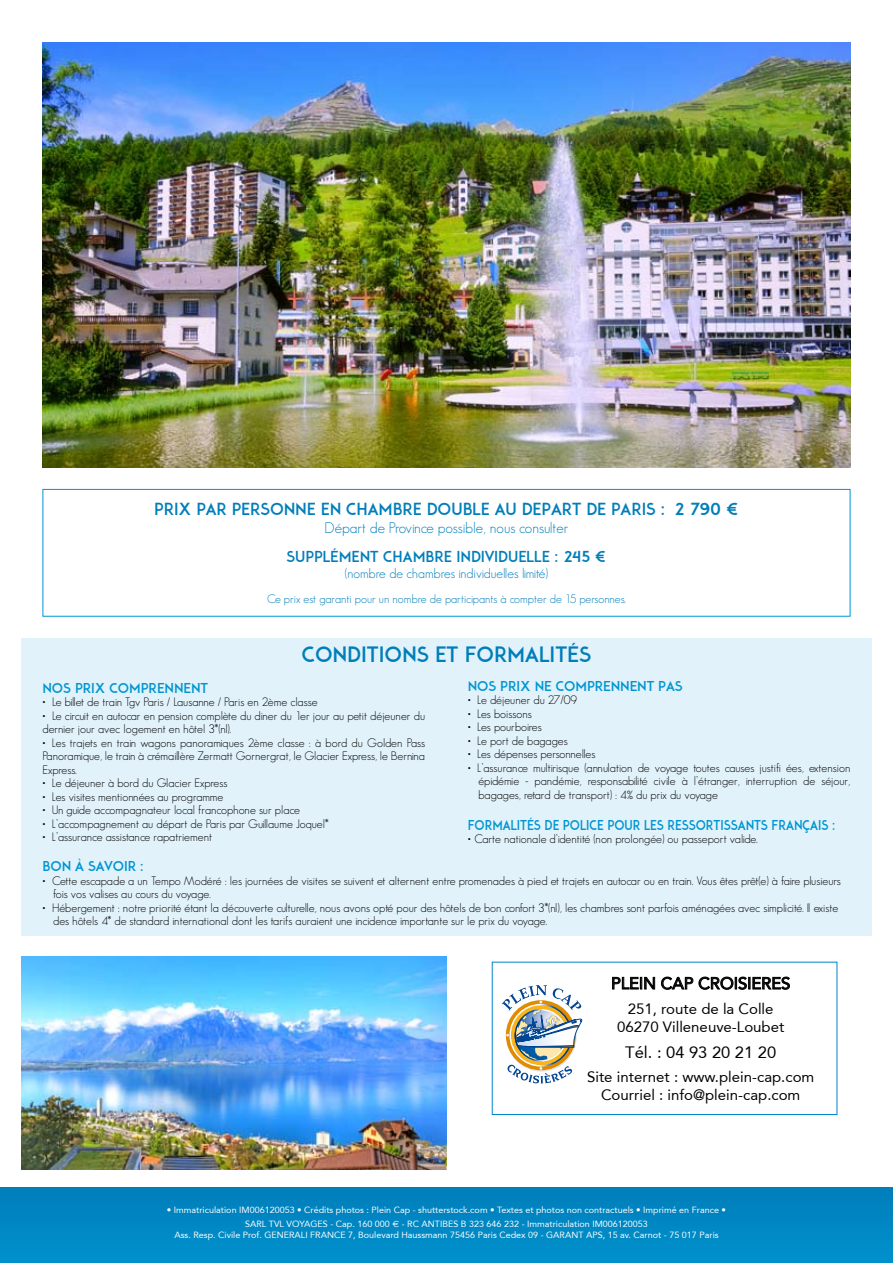
<style>
.page{position:relative;width:893px;height:1263px;background:#fff}
.page>*{position:absolute;margin:0;border:0;box-sizing:border-box;transform-origin:0 0}
.t1{font:21px "ADAM";color:#007eba}
.t2{font:16.5px "ADAM";color:#007eba}
.t3{font:16.5px "Avenir 55 Roman";color:#000}
.t4{font:15px/18px "Avenir 55 Roman";color:#000;text-align:center}
.t5{font:300 15px "Geosans";color:#007eba}
.t6{font:15px "ADAM";color:#007eba}
.t7{font:13.5px "ADAM";color:#0095d0}
.t8{font:13.5px "ADAM";color:#0095d0;scale:.9 1}
.t9{font:300 13.5px "Geosans";color:#007eba}
.t10{font:300 12px/13.5px "Geosans";color:#000}
.t11{font:300 12px "Geosans";color:#007eba}
.t12{font:9px/13.8px "Avenir 55 Roman";color:#fff;text-align:center}
.s1{font-family:"Euro Sig"}
</style>
<div class="page">
<div style="left:21px;top:638px;width:851px;height:297px;background:#e1f2fb"></div>
<div style="left:0;top:1188px;width:893px;height:75px;background:#0087c3"></div>
<div style="left:492px;top:962px;width:345px;height:153px;border:1px solid #0086cb"></div>
<img style="left:502px;top:985px;width:80px;height:98px">
<svg style="left:612px;top:976px;width:43px;height:14px"></svg>
<svg style="left:661px;top:976px;width:129px;height:14px"></svg>
<div style="left:43px;top:489px;width:807px;height:128px;border:1px solid #0095d0"></div>
<img style="left:43px;top:43px;width:807px;height:425px">
<img style="left:21px;top:957px;width:425px;height:212px">
<h2 class="t2" style="left:154px;top:499px;width:586px">PRIX PAR PERSONNE EN CHAMBRE DOUBLE AU DEPART DE PARIS : 2 790 €</h2>
<p class="t5" style="left:325px;top:519px;width:245px">Départ de Province possible, nous consulter</p>
<p class="t6" style="left:287px;top:548px;width:321px">SUPPLÉMENT CHAMBRE INDIVIDUELLE : 245 €</p>
<p class="t9" style="left:345px;top:566px;width:205px">(nombre de chambres individuelles limité)</p>
<p class="t11" style="left:267px;top:592px;width:360px">Ce prix est garanti pour un nombre de participants à compter de 15 personnes.</p>
<h1 class="t1" style="left:302px;top:642px;width:291px">CONDITIONS ET FORMALITÉS</h1>
<p class="t7" style="left:468px;top:678px;width:216px">NOS PRIX NE COMPRENNENT PAS</p>
<p class="t10" style="left:468px;top:693px;width:111px">• Le déjeuner du 27/09</p>
<p class="t10" style="left:468px;top:707px;width:65px">• Les boissons</p>
<p class="t10" style="left:468px;top:720px;width:75px">• Les pourboires</p>
<p class="t10" style="left:468px;top:734px;width:101px">• Le port de bagages</p>
<p class="t10" style="left:468px;top:747px;width:129px">• Les dépenses personnelles</p>
<p class="t10" style="left:478px;top:761px;width:374px;text-align:justify;text-indent:-11px">• L’assurance multirisque (annulation de voyage toutes causes justifi ées, extension épidémie - pandémie, responsabilité civile à l’étranger, interruption de séjour, bagages, retard de transport) : 4% du prix du voyage</p>
<p class="t8" style="left:468px;top:817px;width:410px">FORMALITÉS DE POLICE POUR LES RESSORTISSANTS FRANÇAIS :</p>
<p class="t10" style="left:468px;top:832px;width:292px">• Carte nationale d’identité (non prolongée) ou passeport valide.</p>
<p class="t7" style="left:43px;top:680px;width:167px">NOS PRIX COMPRENNENT</p>
<p class="t10" style="left:43px;top:695px;width:277px">• Le billet de train Tgv Paris / Lausanne / Paris en 2ème classe</p>
<p class="t10" style="left:42px;top:709px;width:384px">• Le circuit en autocar en pension complète du diner du 1er jour au petit déjeuner du dernier jour avec logement en hôtel 3*(nl).</p>
<p class="t10" style="left:42px;top:736px;width:384px;text-align:justify">• Les trajets en train wagons panoramiques 2ème classe : à bord du Golden Pass Panoramique, le train à crémaillère Zermatt Gornergrat, le Glacier Express, le Bernina Express.</p>
<p class="t10" style="left:42px;top:776px;width:187px">• Le déjeuner à bord du Glacier Express</p>
<p class="t10" style="left:42px;top:790px;width:182px">• Les visites mentionnées au programme</p>
<p class="t10" style="left:42px;top:803px;width:259px">• Un guide accompagnateur local francophone sur place</p>
<p class="t10" style="left:42px;top:817px;width:288px">• L’accompagnement au départ de Paris par Guillaume Joquel*</p>
<p class="t10" style="left:42px;top:830px;width:171px">• L’assurance assistance rapatriement</p>
<p class="t7" style="left:43px;top:858px;width:103px">BON À SAVOIR :</p>
<p class="t10" style="left:53px;top:874px;width:789px;text-indent:-11px">• Cette escapade a un Tempo Modéré : les journées de visites se suivent et alternent entre promenades à pied et trajets en autocar ou en train. Vous êtes prêt(e) à faire plusieurs fois vos valises au cours du voyage.</p>
<p class="t10" style="left:53px;top:901px;width:787px;text-indent:-11px">• Hébergement : notre priorité étant la découverte culturelle, nous avons opté pour des hôtels de bon confort 3*(nl), les chambres sont parfois aménagées avec simplicité. Il existe des hôtels 4* de standard international dont les tarifs auraient une incidence importante sur le prix du voyage.</p>
<h2 class="t3" style="left:611px;top:974px;width:181px">PLEIN CAP CROISIERES</h2>
<p class="t4" style="left:617px;top:1000px;width:169px">251, route de la Colle<br>06270 Villeneuve-Loubet</p>
<h2 class="t3" style="left:625px;top:1043px;width:153px">Tél. : 04 93 20 21 20</h2>
<p class="t4" style="left:587px;top:1068px;width:229px">Site internet : www.plein-cap.com<br>Courriel : info@plein-cap.com</p>
<p class="t12" style="left:167px;top:1203px;width:561px">• Immatriculation IM006120053 • Crédits photos : Plein Cap - shutterstock.com • Textes et photos non contractuels • Imprimé en France •<br>SARL TVL VOYAGES - Cap. 160 000 <span class="s1">€</span> - RC ANTIBES B 323 646 232 - Immatriculation IM006120053</p>
<p class="t12" style="left:174px;top:1228px;width:546px">Ass. Resp. Civile Prof. GENERALI FRANCE 7, Boulevard Haussmann 75456 Paris Cedex 09 - GARANT APS, 15 av. Carnot - 75 017 Paris</p>
</div>
